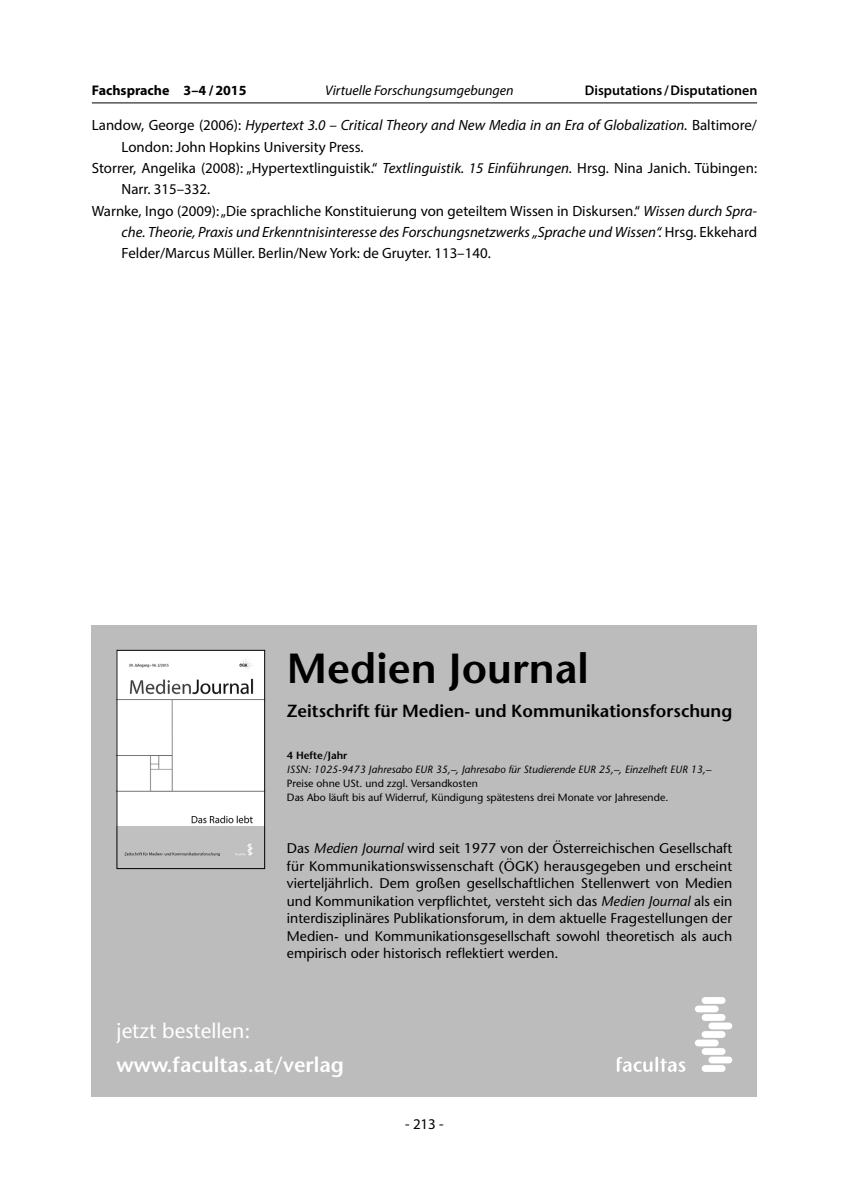
<style>
.page{position:relative;width:844px;height:1191px;background:#fff}
.page>*{position:absolute;margin:0;border:0;box-sizing:border-box;transform-origin:0 0}
.t1{font:600 42px "Stone Sans";color:#000}
.t2{font:600 21px "Stone Sans";color:#fff}
.t3{font:21px "Stone Sans";color:#fff}
.t4{font:600 17.5px "Stone Sans";color:#000}
.t5{font:14.88px "Myriad Pro";color:#000}
.t6{font:italic 14.88px "Myriad Pro";color:#000}
.t7{font:14px/17.5px "Stone Sans";color:#000;text-align:justify}
.t8{font:italic 14px "Myriad Pro";color:#000}
.t9{font:600 14px "Myriad Pro";color:#000}
.t10{font:700 14px "Myriad Pro";color:#000}
.t11{font:10.5px/14px "Stone Sans";color:#000}
.t12{font:italic 10.5px "Stone Sans";color:#000}
.t13{font:600 10.5px "Stone Sans";color:#000}
.s1{font-style:normal}
.s2{font-style:italic}
</style>
<div class="page">
<hr style="left:92px;top:102px;width:664px;height:1px;background:#000">
<div style="left:92px;top:625px;width:664px;height:471px;background:#bcbcbc"></div>
<div style="left:694px;top:1039px;width:24px;height:7px;background:#fff;border-radius:3px"></div>
<div style="left:701px;top:1048px;width:24px;height:6px;background:#fff;border-radius:3px"></div>
<div style="left:708px;top:1056px;width:24px;height:7px;background:#fff;border-radius:3px"></div>
<div style="left:701px;top:1065px;width:24px;height:6px;background:#fff;border-radius:3px"></div>
<div style="left:694px;top:1005px;width:24px;height:7px;background:#fff;border-radius:3px"></div>
<div style="left:701px;top:997px;width:24px;height:6px;background:#fff;border-radius:3px"></div>
<div style="left:701px;top:1014px;width:24px;height:6px;background:#fff;border-radius:3px"></div>
<div style="left:708px;top:1022px;width:24px;height:7px;background:#fff;border-radius:3px"></div>
<div style="left:701px;top:1031px;width:24px;height:6px;background:#fff;border-radius:3px"></div>
<hr style="left:655px;top:1056px;width:3px;height:15px;background:#fff">
<svg style="left:616px;top:1057px;width:36px;height:14px"></svg>
<svg style="left:660px;top:1058px;width:25px;height:13px"></svg>
<img style="left:118px;top:652px;width:145px;height:204px">
<div style="left:116px;top:650px;width:149px;height:219px;border:1px solid #000"></div>
<p class="t10" style="left:92px;top:81px;width:156px">Fachsprache 3–4 /2015</p>
<p class="t8" style="left:325px;top:81px;width:190px">Virtuelle Forschungsumgebungen</p>
<p class="t9" style="left:584px;top:81px;width:174px">Disputations /Disputationen</p>
<p class="t6" style="left:92px;top:116px;width:666px"><span class="s1">Landow, George (2006):</span> Hypertext 3.0 – Critical Theory and New Media in an Era of Globalization. <span class="s1">Baltimore/</span></p>
<p class="t5" style="left:122px;top:137px;width:243px">London: John Hopkins University Press.</p>
<p class="t5" style="left:92px;top:159px;width:666px">Storrer, Angelika (2008): „Hypertextlinguistik.“ <span class="s2">Textlinguistik. 15 Einführungen.</span> Hrsg. Nina Janich. Tübingen:</p>
<p class="t5" style="left:122px;top:180px;width:90px">Narr. 315–332.</p>
<p class="t5" style="left:92px;top:201px;width:666px">Warnke, Ingo (2009): „Die sprachliche Konstituierung von geteiltem Wissen in Diskursen.“ <span class="s2">Wissen durch Spra-</span></p>
<p class="t6" style="left:122px;top:223px;width:637px">che. Theorie, Praxis und Erkenntnisinteresse des Forschungsnetzwerks „Sprache und Wissen“. <span class="s1">Hrsg. Ekkehard</span></p>
<p class="t5" style="left:122px;top:244px;width:370px">Felder/Marcus Müller. Berlin/New York: de Gruyter. 113–140.</p>
<h2 class="t3" style="left:117px;top:1018px;width:135px">jetzt bestellen:</h2>
<h1 class="t1" style="left:287px;top:642px;width:303px">Medien Journal</h1>
<p class="t4" style="left:287px;top:699px;width:446px">Zeitschrift für Medien- und Kommunikationsforschung</p>
<p class="t13" style="left:287px;top:748px;width:62px">4 Hefte/Jahr</p>
<p class="t12" style="left:287px;top:762px;width:425px">ISSN: 1025-9473 Jahresabo EUR 35,–, Jahresabo für Studierende EUR 25,–, Einzelheft EUR 13,–</p>
<p class="t11" style="left:287px;top:776px;width:383px">Preise ohne USt. und zzgl. Versandkosten<br>Das Abo läuft bis auf Widerruf, Kündigung spätestens drei Monate vor Jahresende.</p>
<p class="t7" style="left:287px;top:839px;width:446px">Das <span class="s2">Medien Journal</span> wird seit 1977 von der Österreichischen Gesellschaft für Kommunikationswissenschaft (ÖGK) herausgegeben und erscheint vierteljährlich. Dem großen gesellschaftlichen Stellenwert von Medien und Kommunikation verpflichtet, versteht sich das <span class="s2">Medien Journal</span> als ein interdisziplinäres Publikationsforum, in dem aktuelle Fragestellungen der Medien- und Kommunikationsgesellschaft sowohl theoretisch als auch empirisch oder historisch reflektiert werden.</p>
<h2 class="t2" style="left:117px;top:1051px;width:229px">www.facultas.at/verlag</h2>
<p class="t5" style="left:405px;top:1115px;width:40px">- 213 -</p>
</div>
